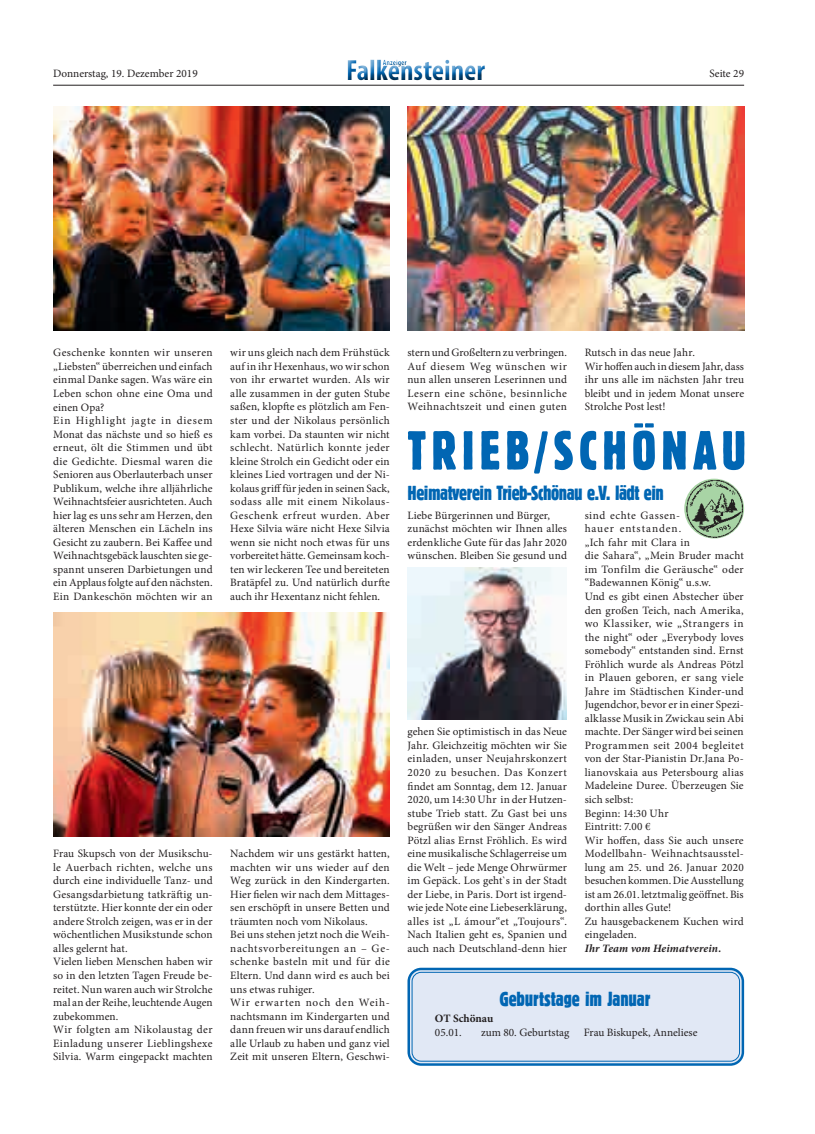
<style>
.page{position:relative;width:815px;height:1134px;background:#fff}
.page>*{position:absolute;margin:0;border:0;box-sizing:border-box;transform-origin:0 0}
.t1{font:57.12px "Block D Regu Extr Cond";letter-spacing:.09em;color:#0166b3}
.t2{font:700 condensed 29.38px "Myriad Pro";color:#0166b3}
.t3{font:21.25px "Block D Regu Extr Cond";letter-spacing:-.02em;color:#0166b3}
.t4{font:11.25px/13.5px "Minion Pro";letter-spacing:.01em;color:#231f20}
.t5{font:italic 700 11.25px "Minion Pro";letter-spacing:.01em;color:#231f20}
.t6{font:700 11.25px "Minion Pro";color:#231f20}
.t7{font:700 condensed 7.75px "Myriad Pro";color:#0166b3}
</style>
<div class="page">
<hr style="left:53px;top:85px;width:691px;height:1px;background:#231f20">
<div style="left:336px;top:50px;width:162px;height:39px;background:#fff"></div>
<div style="left:340px;top:54px;width:154px;height:35px;background:#231f20;opacity:.75"></div>
<img style="left:684px;top:479px;width:60px;height:59px;border-radius:30px">
<div style="left:410px;top:970px;width:332px;height:93px;background:#e1e8f5;border-radius:11px"></div>
<div style="left:407px;top:968px;width:337px;height:98px;border:2px solid #0166b3;border-radius:12px"></div>
<div style="left:412px;top:972px;width:328px;height:89px;border:1px solid #0166b3;border-radius:9px"></div>
<img style="left:53px;top:106px;width:337px;height:224px">
<img style="left:53px;top:612px;width:337px;height:225px">
<img style="left:407px;top:106px;width:337px;height:224px">
<img style="left:408px;top:567px;width:159px;height:152px">
<p class="t7" style="left:383px;top:57px;width:25px">Anzeiger</p>
<h2 class="t2" style="left:346px;top:52px;width:141px">Falkensteiner</h2>
<p class="t4" style="left:53px;top:67px;width:146px">Donnerstag, 19. Dezember 2019</p>
<p class="t4" style="left:709px;top:67px;width:36px">Seite 29</p>
<p class="t4" style="left:53px;top:346px;width:161px">Geschenke konnten wir unseren „Liebsten“ überreichen und einfach einmal Danke sagen. Was wäre ein<br>Leben schon ohne eine Oma und einen Opa?<br>Ein Highlight jagte in diesem<br>Monat das nächste und so hieß es erneut, ölt die Stimmen und übt die Gedichte. Diesmal waren die<br>Senioren aus Oberlauterbach unser<br>Publikum, welche ihre alljährliche<br>Weihnachtsfeier ausrichteten. Auch hier lag es uns sehr am Herzen, den älteren Menschen ein Lächeln ins<br>Gesicht zu zaubern. Bei Kaffee und<br>Weihnachtsgebäck lauschten sie ge&shy;spannt unseren Darbietungen und ein Applaus folgte auf den nächsten.<br>Ein Dankeschön möchten wir an</p>
<p class="t4" style="left:53px;top:847px;width:161px">Frau Skupsch von der Musikschu&shy;le Auerbach richten, welche uns durch eine individuelle Tanz- und<br>Gesangsdarbietung tatkräftig un&shy;terstützte. Hier konnte der ein oder andere Strolch zeigen, was er in der wöchentlichen Musikstunde schon alles gelernt hat.<br>Vielen lieben Menschen haben wir so in den letzten Tagen Freude be&shy;reitet. Nun waren auch wir Strolche mal an der Reihe, leuchtende Augen zubekommen.<br>Wir folgten am Nikolaustag der<br>Einladung unserer Lieblingshexe<br>Silvia. Warm eingepackt machten</p>
<p class="t4" style="left:230px;top:346px;width:161px;text-align:justify">wir uns gleich nach dem Frühstück auf in ihr Hexenhaus, wo wir schon von ihr erwartet wurden. Als wir alle zusammen in der guten Stube saßen, klopfte es plötzlich am Fen&shy;ster und der Nikolaus persönlich kam vorbei. Da staunten wir nicht schlecht. Natürlich konnte jeder kleine Strolch ein Gedicht oder ein kleines Lied vortragen und der Ni&shy;kolaus griff für jeden in seinen Sack, sodass alle mit einem Nikolaus-Geschenk erfreut wurden. Aber Hexe Silvia wäre nicht Hexe Silvia wenn sie nicht noch etwas für uns vorbereitet hätte. Gemeinsam koch&shy;ten wir leckeren Tee und bereiteten Bratäpfel zu. Und natürlich durfte auch ihr Hexentanz nicht fehlen.</p>
<p class="t4" style="left:230px;top:847px;width:161px">Nachdem wir uns gestärkt hatten, machten wir uns wieder auf den<br>Weg zurück in den Kindergarten.<br>Hier fielen wir nach dem Mittages&shy;sen erschöpft in unsere Betten und träumten noch vom Nikolaus.<br>Bei uns stehen jetzt noch die Weih&shy;nachtsvorbereitungen an – Ge&shy;schenke basteln mit und für die<br>Eltern. Und dann wird es auch bei uns etwas ruhiger.<br>Wir erwarten noch den Weih&shy;nachtsmann im Kindergarten und dann freuen wir uns darauf endlich alle Urlaub zu haben und ganz viel<br>Zeit mit unseren Eltern, Geschwi-</p>
<p class="t4" style="left:407px;top:346px;width:161px;text-align:justify">stern und Großeltern zu verbringen.<br>Auf diesem Weg wünschen wir nun allen unseren Leserinnen und Lesern eine schöne, besinnliche Weihnachtszeit und einen guten</p>
<p class="t4" style="left:585px;top:346px;width:161px">Rutsch in das neue Jahr.<br>Wir hoffen auch in diesem Jahr, dass ihr uns alle im nächsten Jahr treu bleibt und in jedem Monat unsere<br>Strolche Post lest!</p>
<h1 class="t1" style="left:407px;top:422px;width:340px">TRIEB/SCHÖNAU</h1>
<p class="t4" style="left:407px;top:508px;width:161px">Liebe Bürgerinnen und Bürger, zunächst möchten wir Ihnen alles erdenkliche Gute für das Jahr 2020 wünschen. Bleiben Sie gesund und</p>
<h3 class="t3" style="left:407px;top:482px;width:258px">Heimatverein Trieb-Schönau e.V. lädt ein</h3>
<p class="t4" style="left:585px;top:508px;width:161px">sind echte Gassen-<br>hauer entstanden.<br>„Ich fahr mit Clara in<br>die Sahara“, „Mein Bruder macht im Tonfilm die Geräusche“ oder “Badewannen König“ u.s.w.<br>Und es gibt einen Abstecher über den großen Teich, nach Amerika, wo Klassiker, wie „Strangers in the night“ oder „Everybody loves somebody“ entstanden sind. Ernst<br>Fröhlich wurde als Andreas Pötzl in Plauen geboren, er sang viele<br>Jahre im Städtischen Kinder-und<br>Jugendchor, bevor er in einer Spezi&shy;alklasse Musik in Zwickau sein Abi machte. Der Sänger wird bei seinen<br>Programmen seit 2004 begleitet von der Star-Pianistin Dr.Jana Po&shy;lianovskaia aus Petersbourg alias<br>Madeleine Duree. Überzeugen Sie sich selbst:<br>Beginn: 14:30 Uhr<br>Eintritt: 7.00 €<br>Wir hoffen, dass Sie auch unsere<br>Modellbahn- Weihnachtsausstel&shy;lung am 25. und 26. Januar 2020 besuchen kommen. Die Ausstellung ist am 26.01. letztmalig geöffnet. Bis dorthin alles Gute!<br>Zu hausgebackenem Kuchen wird eingeladen.</p>
<p class="t5" style="left:585px;top:940px;width:138px">Ihr Team vom Heimatverein.</p>
<h3 class="t3" style="left:499px;top:988px;width:152px">Geburtstage im Januar</h3>
<p class="t4" style="left:407px;top:725px;width:161px;text-align:justify">gehen Sie optimistisch in das Neue Jahr. Gleichzeitig möchten wir Sie einladen, unser Neujahrskonzert 2020 zu besuchen. Das Konzert findet am Sonntag, dem 12. Januar 2020, um 14:30 Uhr in der Hutzen&shy;stube Trieb statt. Zu Gast bei uns begrüßen wir den Sänger Andreas Pötzl alias Ernst Fröhlich. Es wird eine musikalische Schlagerreise um die Welt – jede Menge Ohrwürmer im Gepäck. Los geht`s in der Stadt der Liebe, in Paris. Dort ist irgend&shy;wie jede Note eine Liebeserklärung, alles ist „L ámour“et „Toujours“.<br>Nach Italien geht es, Spanien und auch nach Deutschland-denn hier</p>
<p class="t6" style="left:435px;top:1011px;width:60px">OT Schönau</p>
<p class="t4" style="left:435px;top:1025px;width:28px">05.01.</p>
<p class="t4" style="left:481px;top:1025px;width:90px">zum 80. Geburtstag</p>
<p class="t4" style="left:584px;top:1025px;width:115px">Frau Biskupek, Anneliese</p>
</div>
